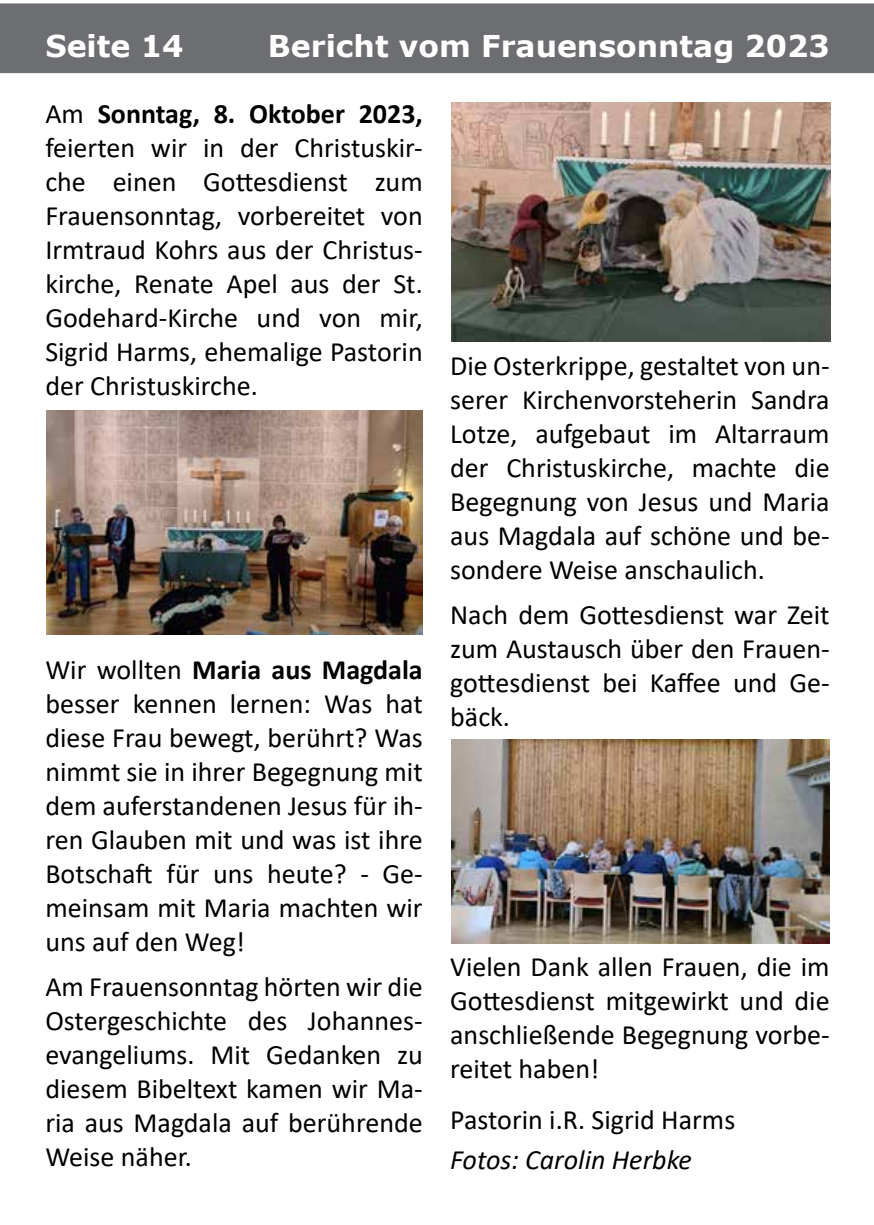
<style>
.page{position:relative;width:874px;height:1225px;background:#fff}
.page>*{position:absolute;margin:0;border:0;box-sizing:border-box;transform-origin:0 0}
.t1{font:700 30px "Verdana";color:#fff}
.t2{font:28px/34px "Calibri";color:#000;text-align:justify}
.t3{font:italic 28px "Calibri";color:#000}
.s1{font-weight:700}
</style>
<div class="page">
<div style="left:0;top:3px;width:873px;height:71px;background:#6d6e71"></div>
<img style="left:47px;top:411px;width:375px;height:224px">
<img style="left:451px;top:103px;width:378px;height:238px">
<img style="left:451px;top:739px;width:377px;height:204px">
<p class="t1" style="left:45px;top:25px;width:139px">Seite 14</p>
<p class="t1" style="left:268px;top:25px;width:563px">Bericht vom Frauensonntag 2023</p>
<p class="t2" style="left:45px;top:96px;width:379px">Am <span class="s1">Sonntag, 8. Oktober 2023, </span>feierten wir in der Christuskir&shy;che einen Gottesdienst zum Frauensonntag, vorbereitet von Irmtraud Kohrs aus der Christus&shy;kirche, Renate Apel aus der St.<br>Godehard-Kirche und von mir, Sigrid Harms, ehemalige Pastorin der Christuskirche.</p>
<p class="t2" style="left:45px;top:651px;width:379px">Wir wollten <span class="s1">Maria aus Magdala </span>besser kennen lernen: Was hat diese Frau bewegt, berührt? Was nimmt sie in ihrer Begegnung mit dem auferstandenen Jesus für ih&shy;ren Glauben mit und was ist ihre Botschaft für uns heute? - Ge&shy;meinsam mit Maria machten wir uns auf den Weg!</p>
<p class="t2" style="left:45px;top:969px;width:379px">Am Frauensonntag hörten wir die Ostergeschichte des Johannes&shy;evangeliums. Mit Gedanken zu diesem Bibeltext kamen wir Ma&shy;ria aus Magdala auf berührende Weise näher.</p>
<p class="t2" style="left:450px;top:348px;width:381px">Die Osterkrippe, gestaltet von un&shy;serer Kirchenvorsteherin Sandra Lotze, aufgebaut im Altarraum der Christuskirche, machte die Begegnung von Jesus und Maria aus Magdala auf schöne und be&shy;sondere Weise anschaulich.</p>
<p class="t2" style="left:450px;top:597px;width:381px">Nach dem Gottesdienst war Zeit zum Austausch über den Frauen&shy;gottesdienst bei Kaffee und Ge&shy;bäck.</p>
<p class="t2" style="left:450px;top:948px;width:381px">Vielen Dank allen Frauen, die im Gottesdienst mitgewirkt und die anschließende Begegnung vorbe&shy;reitet haben!</p>
<p class="t2" style="left:450px;top:1102px;width:286px">Pastorin i.R. Sigrid Harms</p>
<p class="t3" style="left:450px;top:1140px;width:243px">Fotos: Carolin Herbke</p>
</div>
